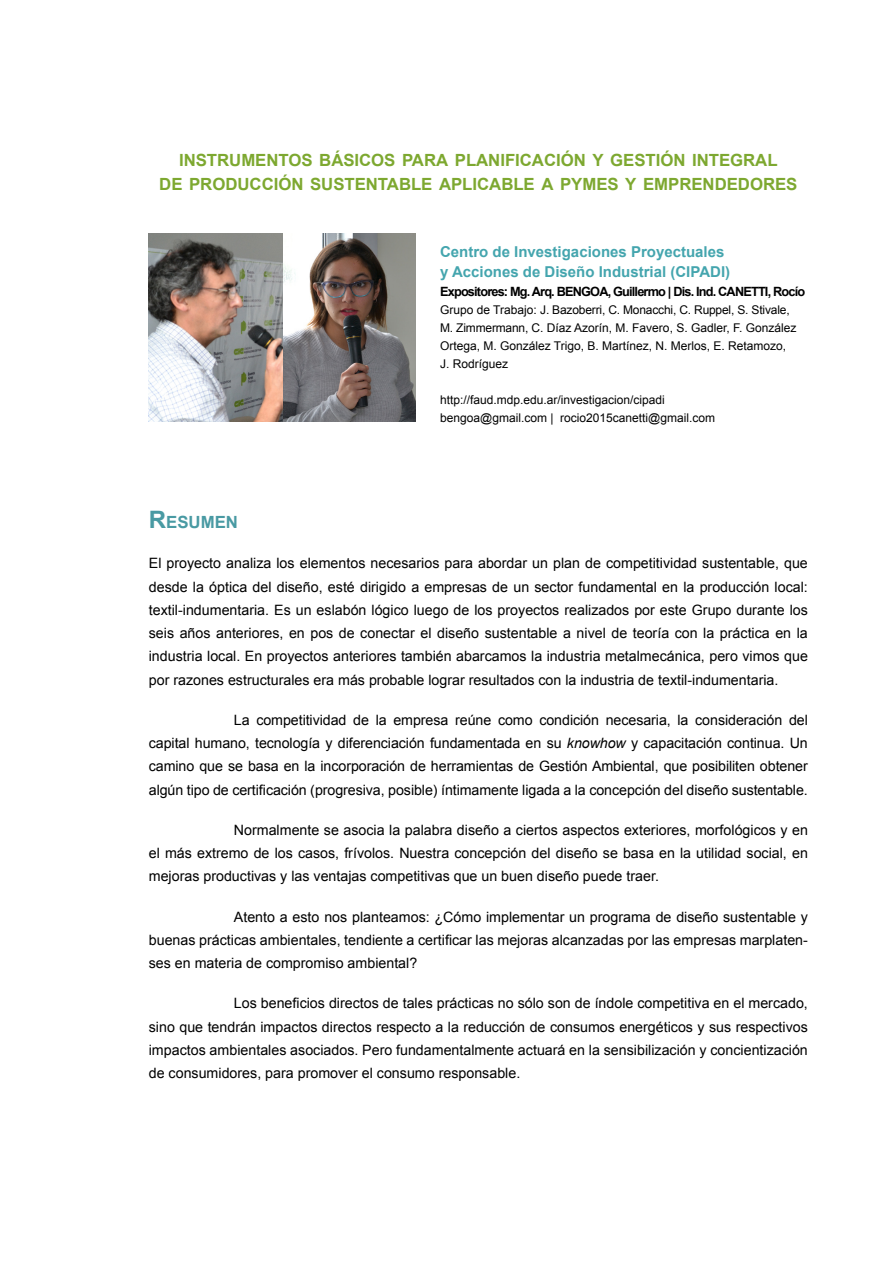
<style>
.page{position:relative;width:893px;height:1263px;background:#fff}
.page>*{position:absolute;margin:0;border:0;box-sizing:border-box;transform-origin:0 0}
.t1{font:700 16.8px/24px "Arial";letter-spacing:-.005em;color:#7da830;text-align:center}
.t2{font:700 16.8px "Arial";color:#499aa3}
.t3{font:700 15px/19.5px "Arial";color:#44a5ae}
.t4{font:14.25px/23.2px "Arial";color:#000;text-align:justify}
.t5{font:700 12.75px "Arial";letter-spacing:-.065em;color:#000}
.t6{font:12px/18px "Arial";color:#000}
.s1{font-size:24px}
.s2{font-style:italic}
</style>
<div class="page">
<img style="left:149px;top:234px;width:267px;height:187px">
<p class="t1" style="left:159px;top:149px;width:640px">INSTRUMENTOS BÁSICOS PARA PLANIFICACIÓN Y GESTIÓN INTEGRAL<br>DE PRODUCCIÓN SUSTENTABLE APLICABLE A PYMES Y EMPRENDEDORES</p>
<p class="t3" style="left:440px;top:243px;width:292px">Centro de Investigaciones Proyectuales y Acciones de Diseño Industrial (CIPADI)</p>
<p class="t5" style="left:440px;top:283px;width:367px">Expositores: Mg. Arq. BENGOA, Guillermo | Dis. Ind. CANETTI, Rocío</p>
<p class="t6" style="left:440px;top:301px;width:358px">Grupo de Trabajo: J. Bazoberri, C. Monacchi, C. Ruppel, S. Stivale, M. Zimmermann, C. Díaz Azorín, M. Favero, S. Gadler, F. González Ortega, M. González Trigo, B. Martínez, N. Merlos, E. Retamozo, J. Rodríguez</p>
<p class="t6" style="left:440px;top:391px;width:276px">http://faud.mdp.edu.ar/investigacion/cipadi bengoa@gmail.com | rocio2015canetti@gmail.com</p>
<p class="t2" style="left:149px;top:511px;width:91px"><span class="s1">R</span>ESUMEN</p>
<p class="t4" style="left:149px;top:552px;width:661px">El proyecto analiza los elementos necesarios para abordar un plan de competitividad sustentable, que desde la óptica del diseño, esté dirigido a empresas de un sector fundamental en la producción local: textil-indumentaria. Es un eslabón lógico luego de los proyectos realizados por este Grupo durante los seis años anteriores, en pos de conectar el diseño sustentable a nivel de teoría con la práctica en la industria local. En proyectos anteriores también abarcamos la industria metalmecánica, pero vimos que por razones estructurales era más probable lograr resultados con la industria de textil-indumentaria.</p>
<p class="t4" style="left:149px;top:708px;width:661px;text-indent:85px">La competitividad de la empresa reúne como condición necesaria, la consideración del capital humano, tecnología y diferenciación fundamentada en su <span class="s2">knowhow</span> y capacitación continua. Un camino que se basa en la incorporación de herramientas de Gestión Ambiental, que posibiliten obtener algún tipo de certificación (progresiva, posible) íntimamente ligada a la concepción del diseño sustentable.</p>
<p class="t4" style="left:149px;top:818px;width:661px;text-indent:85px">Normalmente se asocia la palabra diseño a ciertos aspectos exteriores, morfológicos y en el más extremo de los casos, frívolos. Nuestra concepción del diseño se basa en la utilidad social, en mejoras productivas y las ventajas competitivas que un buen diseño puede traer.</p>
<p class="t4" style="left:149px;top:905px;width:661px;text-indent:85px">Atento a esto nos planteamos: ¿Cómo implementar un programa de diseño sustentable y buenas prácticas ambientales, tendiente a certificar las mejoras alcanzadas por las empresas marplaten&shy;ses en materia de compromiso ambiental?</p>
<p class="t4" style="left:149px;top:992px;width:661px;text-indent:85px">Los beneficios directos de tales prácticas no sólo son de índole competitiva en el mercado, sino que tendrán impactos directos respecto a la reducción de consumos energéticos y sus respectivos impactos ambientales asociados. Pero fundamentalmente actuará en la sensibilización y concientización de consumidores, para promover el consumo responsable.</p>
</div>
